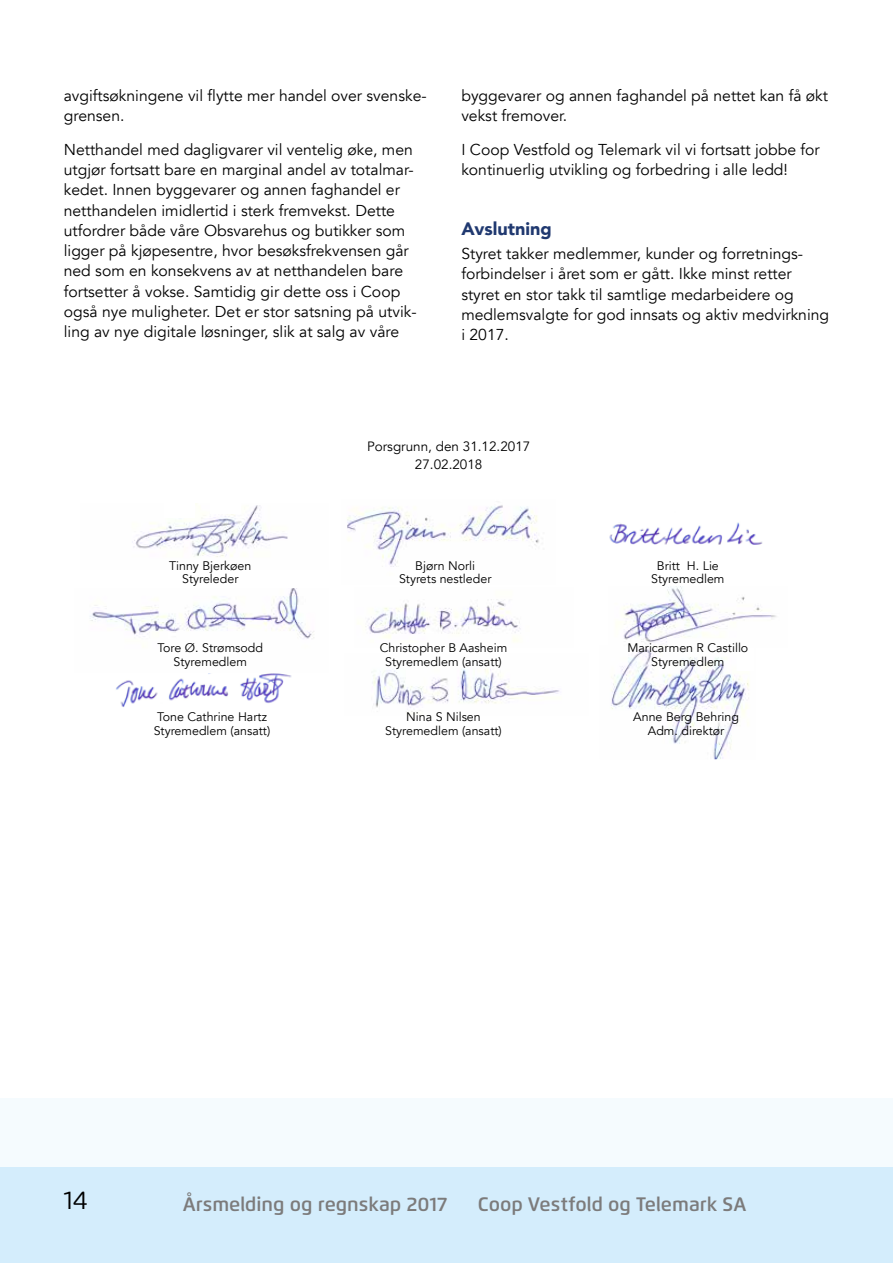
<style>
.page{position:relative;width:893px;height:1263px;background:#f5fbfe}
.page>*{position:absolute;margin:0;border:0;box-sizing:border-box;transform-origin:0 0}
.t1{font:25.5px "Flexo";color:#000}
.t2{font:600 19.5px "Flexo";color:#7c7b7b}
.t3{font:900 18px "Avenir";color:#203970}
.t4{font:15.75px/20.2px "Avenir";color:#000}
.t5{font:13.5px/18px "Avenir";color:#000;text-align:center}
.t6{font:12.45px "Avenir";color:#000}
</style>
<div class="page">
<div style="left:0;top:1167px;width:893px;height:96px;background:#d4edfc"></div>
<div style="left:0;top:0;width:892px;height:1098px;background:#fff"></div>
<img style="left:611px;top:649px;width:138px;height:110px">
<img style="left:623px;top:586px;width:154px;height:59px">
<img style="left:365px;top:599px;width:156px;height:43px">
<img style="left:372px;top:669px;width:188px;height:43px">
<img style="left:116px;top:673px;width:176px;height:34px">
<img style="left:347px;top:505px;width:192px;height:62px">
<img style="left:609px;top:522px;width:154px;height:23px">
<img style="left:133px;top:504px;width:155px;height:53px">
<div style="left:164px;top:500px;width:31px;height:17px;background:#fff"></div>
<div style="left:210px;top:496px;width:31px;height:18px;background:#fff"></div>
<img style="left:90px;top:588px;width:224px;height:51px">
<p class="t4" style="left:64px;top:86px;width:364px">avgiftsøkningene vil flytte mer handel over svenske&shy;grensen.</p>
<p class="t4" style="left:64px;top:140px;width:354px">Netthandel med dagligvarer vil ventelig øke, men utgjør fortsatt bare en marginal andel av totalmar&shy;kedet. Innen byggevarer og annen faghandel er netthandelen imidlertid i sterk fremvekst. Dette utfordrer både våre Obsvarehus og butikker som ligger på kjøpesentre, hvor besøksfrekvensen går ned som en konsekvens av at netthandelen bare fortsetter å vokse. Samtidig gir dette oss i Coop også nye muligheter. Det er stor satsning på utvik&shy;ling av nye digitale løsninger, slik at salg av våre</p>
<p class="t4" style="left:461px;top:86px;width:368px">byggevarer og annen faghandel på nettet kan få økt vekst fremover.</p>
<p class="t4" style="left:461px;top:140px;width:360px">I Coop Vestfold og Telemark vil vi fortsatt jobbe for kontinuerlig utvikling og forbedring i alle ledd!</p>
<p class="t3" style="left:461px;top:213px;width:92px">Avslutning</p>
<p class="t4" style="left:461px;top:244px;width:369px">Styret takker medlemmer, kunder og forretnings&shy;forbindelser i året som er gått. Ikke minst retter styret en stor takk til samtlige medarbeidere og medlemsvalgte for god innsats og aktiv medvirkning i 2017.</p>
<p class="t5" style="left:367px;top:437px;width:165px">Porsgrunn, den 31.12.2017<br>27.02.2018</p>
<p class="t6" style="left:169px;top:558px;width:84px">Tinny Bjerkøen</p>
<p class="t6" style="left:415px;top:558px;width:61px">Bjørn Norli</p>
<p class="t6" style="left:657px;top:558px;width:64px">Britt H. Lie</p>
<p class="t6" style="left:182px;top:572px;width:58px">Styreleder</p>
<p class="t6" style="left:399px;top:572px;width:94px">Styrets nestleder</p>
<p class="t6" style="left:651px;top:572px;width:75px">Styremedlem</p>
<p class="t6" style="left:157px;top:641px;width:107px">Tore Ø. Strømsodd</p>
<p class="t6" style="left:380px;top:641px;width:129px">Christopher B Aasheim</p>
<p class="t6" style="left:627px;top:641px;width:122px">Maricarmen R Castillo</p>
<p class="t6" style="left:174px;top:654px;width:75px">Styremedlem</p>
<p class="t6" style="left:385px;top:654px;width:118px">Styremedlem (ansatt)</p>
<p class="t6" style="left:651px;top:654px;width:75px">Styremedlem</p>
<p class="t6" style="left:157px;top:710px;width:111px">Tone Cathrine Hartz</p>
<p class="t6" style="left:406px;top:710px;width:76px">Nina S Nilsen</p>
<p class="t6" style="left:633px;top:710px;width:107px">Anne Berg Behring</p>
<p class="t6" style="left:154px;top:723px;width:118px">Styremedlem (ansatt)</p>
<p class="t6" style="left:385px;top:723px;width:118px">Styremedlem (ansatt)</p>
<p class="t6" style="left:648px;top:723px;width:78px">Adm. direktør</p>
<h1 class="t1" style="left:64px;top:1184px;width:26px">14</h1>
<p class="t2" style="left:183px;top:1193px;width:266px">Årsmelding og regnskap 2017</p>
<p class="t2" style="left:478px;top:1193px;width:270px">Coop Vestfold og Telemark SA</p>
</div>
